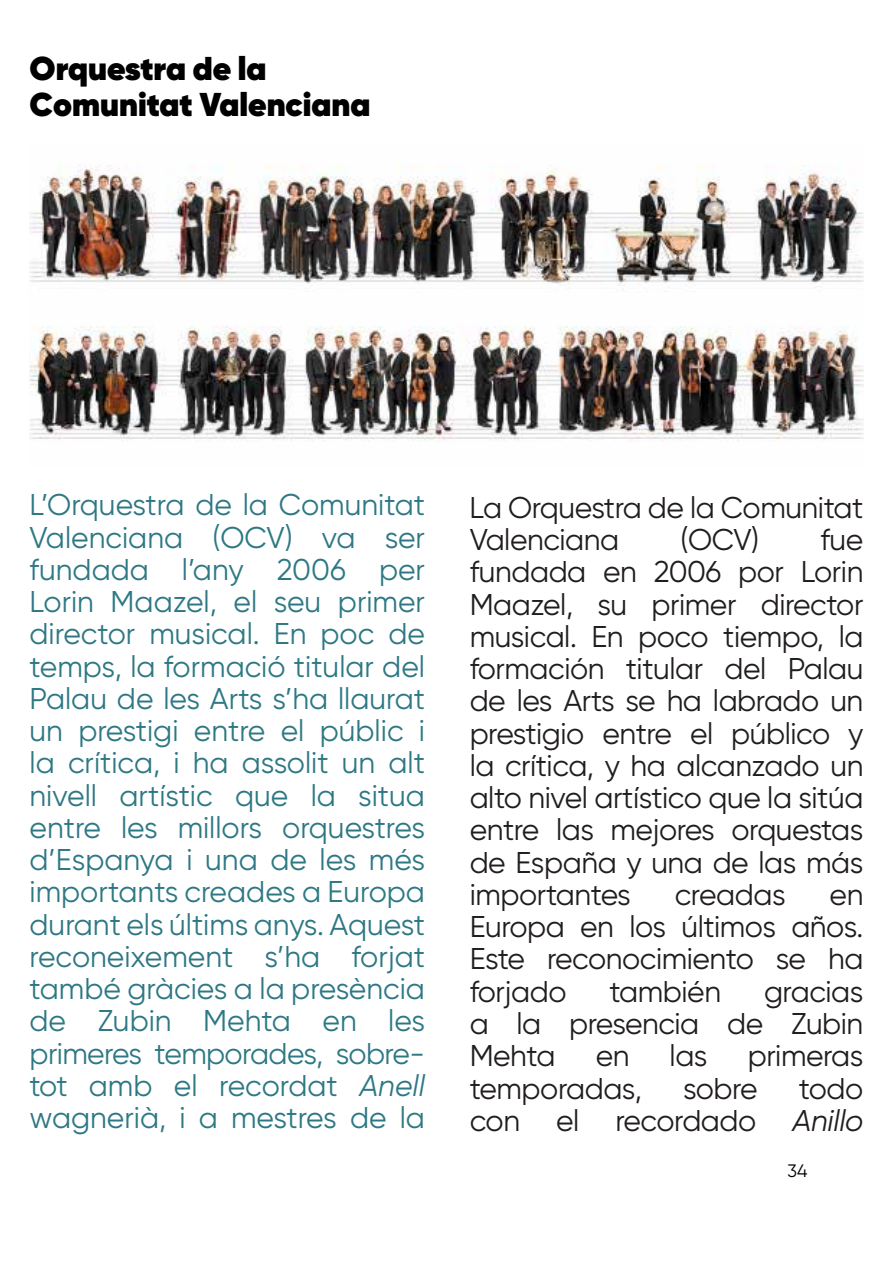
<style>
.page{position:relative;width:893px;height:1263px;background:#fff}
.page>*{position:absolute;margin:0;border:0;box-sizing:border-box;transform-origin:0 0}
.t1{font:800 33px/35.5px "Gilroy";color:#000}
.t2{font:30px/32.2px "Gilroy";letter-spacing:-.02em;color:#2d7884;text-align:justify}
.t3{font:30px/32.2px "Gilroy";letter-spacing:-.015em;color:#211d1e;text-align:justify}
.t4{font:18px "Gilroy";color:#000}
.s1{font-style:italic}
</style>
<div class="page">
<img style="left:30px;top:165px;width:833px;height:277px">
<p class="t1" style="left:30px;top:51px;width:342px">Orquestra de la<br>Comunitat Valenciana</p>
<p class="t2" style="left:30px;top:488px;width:397px">L’Orquestra de la Comunitat Valenciana (OCV) va ser fundada l’any 2006 per Lorin Maazel, el seu primer director musical. En poc de temps, la formació titular del Palau de les Arts s’ha llaurat un prestigi entre el públic i la crítica, i ha assolit un alt nivell artístic que la situa entre les millors orquestres d’Espanya i una de les més importants creades a Europa durant els últims anys. Aquest reconeixement s’ha forjat també gràcies a la presència de Zubin Mehta en les primeres temporades, sobre&shy;tot amb el recordat <span class="s1">Anell </span>wagnerià, i a mestres de la</p>
<p class="t3" style="left:470px;top:491px;width:395px">La Orquestra de la Comunitat<br>Valenciana</p>
<p class="t3" style="left:680px;top:523px;width:80px">(OCV)</p>
<p class="t3" style="left:470px;top:523px;width:395px;text-indent:351px">fue fundada en 2006 por Lorin Maazel, su primer director musical. En poco tiempo, la formación titular del Palau de les Arts se ha labrado un prestigio entre el público y la crítica, y ha alcanzado un alto nivel artístico que la sitúa entre las mejores orquestas de España y una de las más importantes</p>
<p class="t3" style="left:675px;top:878px;width:112px">creadas</p>
<p class="t3" style="left:470px;top:878px;width:395px;text-indent:360px">en Europa en los últimos años.<br>Este reconocimiento se ha forjado</p>
<p class="t3" style="left:470px;top:975px;width:395px;text-indent:294px">gracias a la presencia de Zubin Mehta</p>
<p class="t3" style="left:609px;top:975px;width:113px">también</p>
<p class="t3" style="left:596px;top:1039px;width:35px">en</p>
<p class="t3" style="left:670px;top:1039px;width:39px">las</p>
<p class="t3" style="left:748px;top:1039px;width:117px">primeras</p>
<p class="t3" style="left:470px;top:1071px;width:174px">temporadas,</p>
<p class="t3" style="left:683px;top:1071px;width:76px">sobre</p>
<p class="t3" style="left:470px;top:1071px;width:395px;text-align:right">todo<br>con el recordado <span class="s1">Anillo</span></p>
<p class="t4" style="left:787px;top:1159px;width:22px">34</p>
</div>
